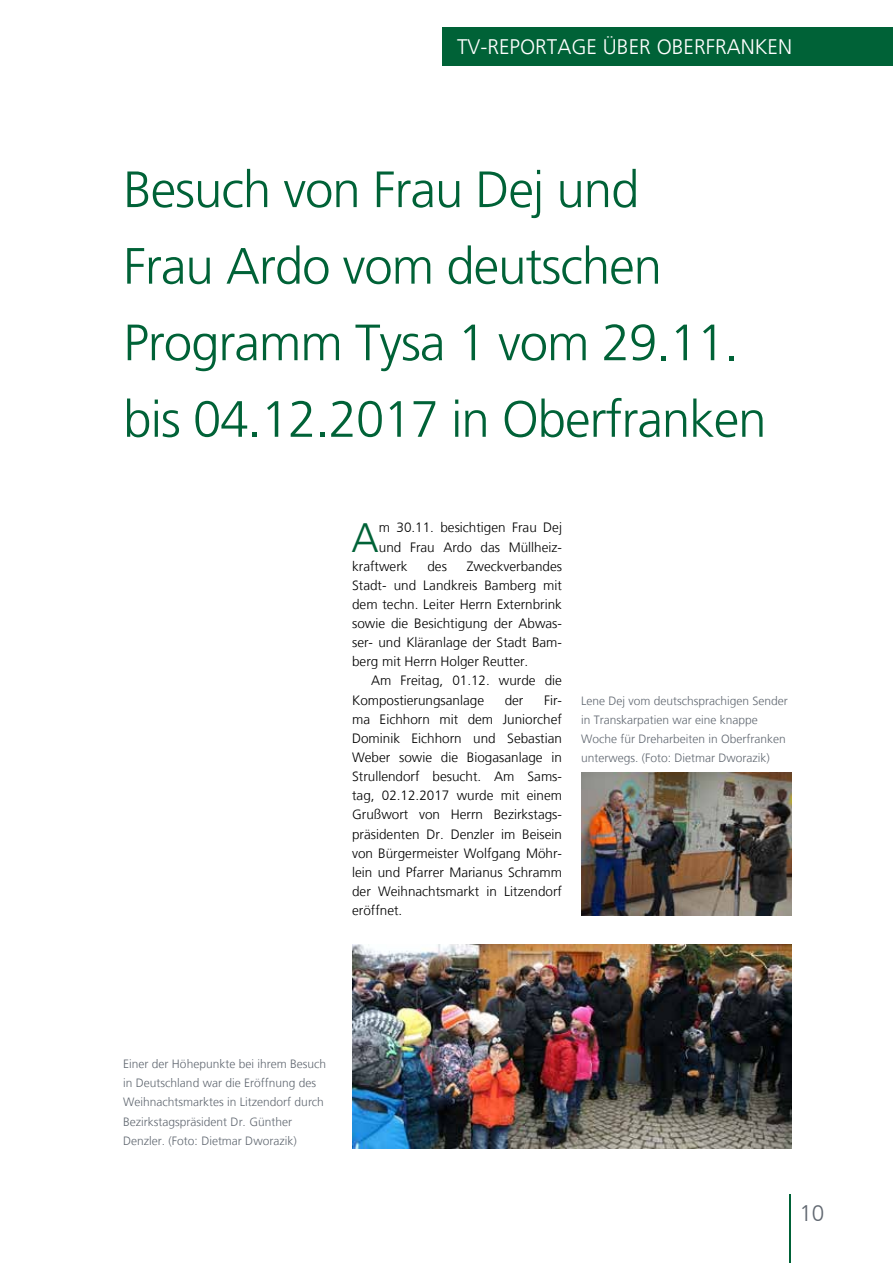
<style>
.page{position:relative;width:893px;height:1263px;background:#fff}
.page>*{position:absolute;margin:0;border:0;box-sizing:border-box;transform-origin:0 0}
.t1{font:300 51px/76.5px "Frutiger LT";letter-spacing:-.02em;color:#006237}
.t2{font:300 40.95px "Frutiger LT";color:#006237}
.t3{font:300 22.5px "Frutiger LT";color:#616871}
.t4{font:300 21px "Frutiger LT";color:#fff}
.t5{font:300 13.5px/19.2px "Frutiger LT";color:#000;text-align:justify}
.t6{font:300 12px/19.2px "Frutiger LT";color:#616871}
</style>
<div class="page">
<hr style="left:789px;top:1195px;width:2px;height:68px;background:#006237">
<div style="left:442px;top:28px;width:451px;height:38px;background:#006237"></div>
<img style="left:581px;top:772px;width:210px;height:143px">
<img style="left:352px;top:944px;width:439px;height:205px">
<h3 class="t4" style="left:457px;top:35px;width:336px">TV-REPORTAGE ÜBER OBERFRANKEN</h3>
<h1 class="t1" style="left:123px;top:152px;width:645px">Besuch von Frau Dej und<br>Frau Ardo vom deutschen<br>Programm Tysa 1 vom 29.11. bis 04.12.2017 in Oberfranken</h1>
<h2 class="t2" style="left:352px;top:514px;width:29px">A</h2>
<p class="t5" style="left:379px;top:518px;width:185px">m 30.11. besichtigen Frau Dej</p>
<p class="t5" style="left:379px;top:537px;width:185px">und Frau Ardo das Müllheiz-</p>
<p class="t5" style="left:352px;top:557px;width:57px">kraftwerk</p>
<p class="t5" style="left:427px;top:557px;width:21px">des</p>
<p class="t5" style="left:352px;top:557px;width:211px;text-indent:115px">Zweckverbandes Stadt- und Landkreis Bamberg mit dem techn. Leiter Herrn Externbrink sowie die Besichtigung der Abwas&shy;ser- und Kläranlage der Stadt Bam&shy;berg mit Herrn Holger Reutter.</p>
<p class="t5" style="left:352px;top:671px;width:211px;text-indent:19px">Am Freitag, 01.12. wurde die<br>Kompostierungsanlage</p>
<p class="t5" style="left:505px;top:690px;width:20px">der</p>
<p class="t5" style="left:352px;top:690px;width:211px;text-indent:192px">Fir&shy;ma Eichhorn mit dem Juniorchef Dominik Eichhorn und Sebastian Weber sowie die Biogasanlage in Strullendorf besucht. Am Sams&shy;tag, 02.12.2017 wurde mit einem Grußwort von Herrn Bezirkstags&shy;präsidenten Dr. Denzler im Beisein von Bürgermeister Wolfgang Möhr&shy;lein und Pfarrer Marianus Schramm der Weihnachtsmarkt in Litzendorf eröffnet.</p>
<p class="t6" style="left:581px;top:691px;width:208px">Lene Dej vom deutschsprachigen Sender in Transkarpatien war eine knappe Woche für Dreharbeiten in Oberfranken unterwegs. (Foto: Dietmar Dworazik)</p>
<p class="t6" style="left:123px;top:1055px;width:204px">Einer der Höhepunkte bei ihrem Besuch in Deutschland war die Eröffnung des Weihnachtsmarktes in Litzendorf durch Bezirkstagspräsident Dr. Günther Denzler. (Foto: Dietmar Dworazik)</p>
<h3 class="t3" style="left:799px;top:1201px;width:27px">10</h3>
</div>
